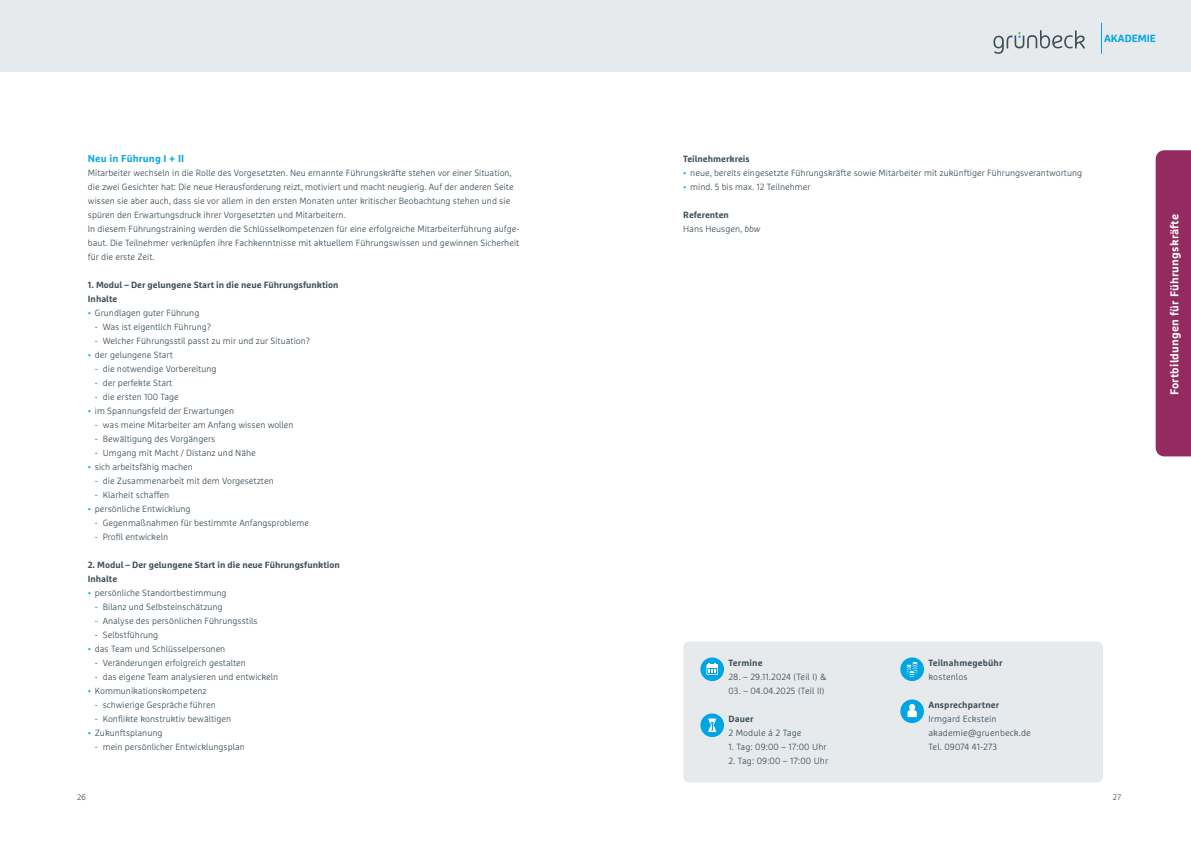
<style>
.page{position:relative;width:1191px;height:842px;background:#fff}
.page>*{position:absolute;margin:0;border:0;box-sizing:border-box;transform-origin:0 0}
.t1{font:700 11.4px "Marselis Pro";letter-spacing:.015em;color:#fff}
.t2{font:700 10.4px "Marselis Pro";color:#00a6e4}
.t3{font:700 10px "Marselis Pro";letter-spacing:.015em;color:#00a6e4}
.t4{font:300 9px/14px "Marselis Pro";color:#3d4f59}
.t5{font:700 9px/14px "Marselis Pro";color:#3d4f59}
.t6{font:300 8px "Marselis Pro";color:#3d4f59}
.s1{color:#00a6e4}
.s2{font-weight:700}
.s3{font-style:italic}
</style>
<div class="page">
<div style="left:1155px;top:150px;width:36px;height:306px;background:#932b60"></div>
<div style="left:587px;top:0;width:604px;height:72px;background:#e6eaed"></div>
<svg style="left:993px;top:30px;width:92px;height:24px"></svg>
<hr style="left:1101px;top:23px;width:1px;height:31px;background:#00a6e4">
<div style="left:0;top:0;width:604px;height:72px;background:#e6eaed"></div>
<div style="left:683px;top:641px;width:420px;height:141px;background:#e6eaed;border-radius:6px"></div>
<div style="left:900px;top:657px;width:24px;height:24px;background:#00a6e4;border-radius:50%"></div>
<svg style="left:906px;top:662px;width:12px;height:16px"></svg>
<svg style="left:900px;top:699px;width:24px;height:25px"></svg>
<div style="left:700px;top:657px;width:24px;height:24px;background:#00a6e4;border-radius:50%"></div>
<svg style="left:706px;top:663px;width:12px;height:12px"></svg>
<svg style="left:700px;top:713px;width:24px;height:25px"></svg>
<p class="t3" style="left:88px;top:152px;width:98px">Neu in Führung I + II</p>
<p class="t4" style="left:88px;top:166px;width:433px">Mitarbeiter wechseln in die Rolle des Vorgesetzten. Neu ernannte Führungskräfte stehen vor einer Situation, die zwei Gesichter hat: Die neue Herausforderung reizt, motiviert und macht neugierig. Auf der anderen Seite wissen sie aber auch, dass sie vor allem in den ersten Monaten unter kritischer Beobachtung stehen und sie spüren den Erwartungsdruck ihrer Vorgesetzten und Mitarbeitern.<br>In diesem Führungstraining werden die Schlüsselkompetenzen für eine erfolgreiche Mitarbeiterführung aufge&shy;baut. Die Teilnehmer verknüpfen ihre Fachkenntnisse mit aktuellem Führungswissen und gewinnen Sicherheit für die erste Zeit.</p>
<p class="t5" style="left:88px;top:278px;width:252px">1. Modul – Der gelungene Start in die neue Führungsfunktion<br>Inhalte</p>
<p class="t4" style="left:88px;top:306px;width:113px"><span class="s1">•</span> Grundlagen guter Führung</p>
<p class="t4" style="left:95px;top:320px;width:118px">- Was ist eigentlich Führung?</p>
<p class="t4" style="left:95px;top:334px;width:217px">- Welcher Führungsstil passt zu mir und zur Situation?</p>
<p class="t4" style="left:88px;top:348px;width:87px"><span class="s1">•</span> der gelungene Start</p>
<p class="t4" style="left:95px;top:362px;width:123px">- die notwendige Vorbereitung</p>
<p class="t4" style="left:95px;top:376px;width:79px">- der perfekte Start</p>
<p class="t4" style="left:95px;top:390px;width:85px">- die ersten 100 Tage</p>
<p class="t4" style="left:88px;top:404px;width:148px"><span class="s1">•</span> im Spannungsfeld der Erwartungen</p>
<p class="t4" style="left:95px;top:418px;width:200px">- was meine Mitarbeiter am Anfang wissen wollen</p>
<p class="t4" style="left:95px;top:432px;width:122px">- Bewältigung des Vorgängers</p>
<p class="t4" style="left:95px;top:446px;width:162px">- Umgang mit Macht / Distanz und Nähe</p>
<p class="t4" style="left:88px;top:460px;width:106px"><span class="s1">•</span> sich arbeitsfähig machen</p>
<p class="t4" style="left:95px;top:474px;width:180px">- die Zusammenarbeit mit dem Vorgesetzten</p>
<p class="t4" style="left:95px;top:488px;width:76px">- Klarheit schaffen</p>
<p class="t4" style="left:88px;top:502px;width:104px"><span class="s1">•</span> persönliche Entwicklung</p>
<p class="t4" style="left:95px;top:516px;width:216px">- Gegenmaßnahmen für bestimmte Anfangsprobleme</p>
<p class="t4" style="left:95px;top:530px;width:75px">- Profil entwickeln</p>
<p class="t5" style="left:88px;top:558px;width:253px">2. Modul – Der gelungene Start in die neue Führungsfunktion<br>Inhalte</p>
<p class="t4" style="left:88px;top:586px;width:140px"><span class="s1">•</span> persönliche Standortbestimmung</p>
<p class="t4" style="left:95px;top:600px;width:129px">- Bilanz und Selbsteinschätzung</p>
<p class="t4" style="left:95px;top:614px;width:164px">- Analyse des persönlichen Führungsstils</p>
<p class="t4" style="left:95px;top:628px;width:65px">- Selbstführung</p>
<p class="t4" style="left:88px;top:642px;width:139px"><span class="s1">•</span> das Team und Schlüsselpersonen</p>
<p class="t4" style="left:95px;top:656px;width:153px">- Veränderungen erfolgreich gestalten</p>
<p class="t4" style="left:95px;top:670px;width:185px">- das eigene Team analysieren und entwickeln</p>
<p class="t4" style="left:88px;top:684px;width:120px"><span class="s1">•</span> Kommunikationskompetenz</p>
<p class="t4" style="left:95px;top:698px;width:122px">- schwierige Gespräche führen</p>
<p class="t4" style="left:95px;top:712px;width:138px">- Konflikte konstruktiv bewältigen</p>
<p class="t4" style="left:88px;top:726px;width:76px"><span class="s1">•</span> Zukunftsplanung</p>
<p class="t4" style="left:95px;top:740px;width:152px">- mein persönlicher Entwicklungsplan</p>
<p class="t6" style="left:77px;top:793px;width:10px">26</p>
<p class="t2" style="left:1104px;top:32px;width:53px">AKADEMIE</p>
<p class="t5" style="left:683px;top:152px;width:68px">Teilnehmerkreis</p>
<p class="t4" style="left:683px;top:166px;width:400px"><span class="s1">•</span> neue, bereits eingesetzte Führungskräfte sowie Mitarbeiter mit zukünftiger Führungsverantwortung</p>
<p class="t4" style="left:683px;top:180px;width:129px"><span class="s1">•</span> mind. 5 bis max. 12 Teilnehmer</p>
<p class="t4" style="left:683px;top:208px;width:79px"><span class="s2">Referenten<br></span>Hans Heusgen, <span class="s3">bbw</span></p>
<p class="t1" style="left:1167px;top:395px;width:183px;rotate:-90deg">Fortbildungen für Führungskräfte</p>
<p class="t5" style="left:728px;top:656px;width:36px">Termine</p>
<p class="t4" style="left:728px;top:670px;width:100px">28. – 29.11.2024 (Teil I) &amp;</p>
<p class="t4" style="left:728px;top:684px;width:98px">03. – 04.04.2025 (Teil II)</p>
<p class="t5" style="left:728px;top:712px;width:27px">Dauer</p>
<p class="t4" style="left:728px;top:726px;width:75px">2 Module á 2 Tage</p>
<p class="t4" style="left:728px;top:740px;width:100px">1. Tag: 09:00 – 17:00 Uhr</p>
<p class="t4" style="left:728px;top:754px;width:101px">2. Tag: 09:00 – 17:00 Uhr</p>
<p class="t5" style="left:928px;top:656px;width:76px">Teilnahmegebühr</p>
<p class="t4" style="left:928px;top:670px;width:41px">kostenlos</p>
<p class="t5" style="left:928px;top:698px;width:72px">Ansprechpartner</p>
<p class="t4" style="left:928px;top:712px;width:104px">Irmgard Eckstein akademie@gruenbeck.de<br>Tel. 09074 41-273</p>
<p class="t6" style="left:1112px;top:793px;width:10px">27</p>
</div>
